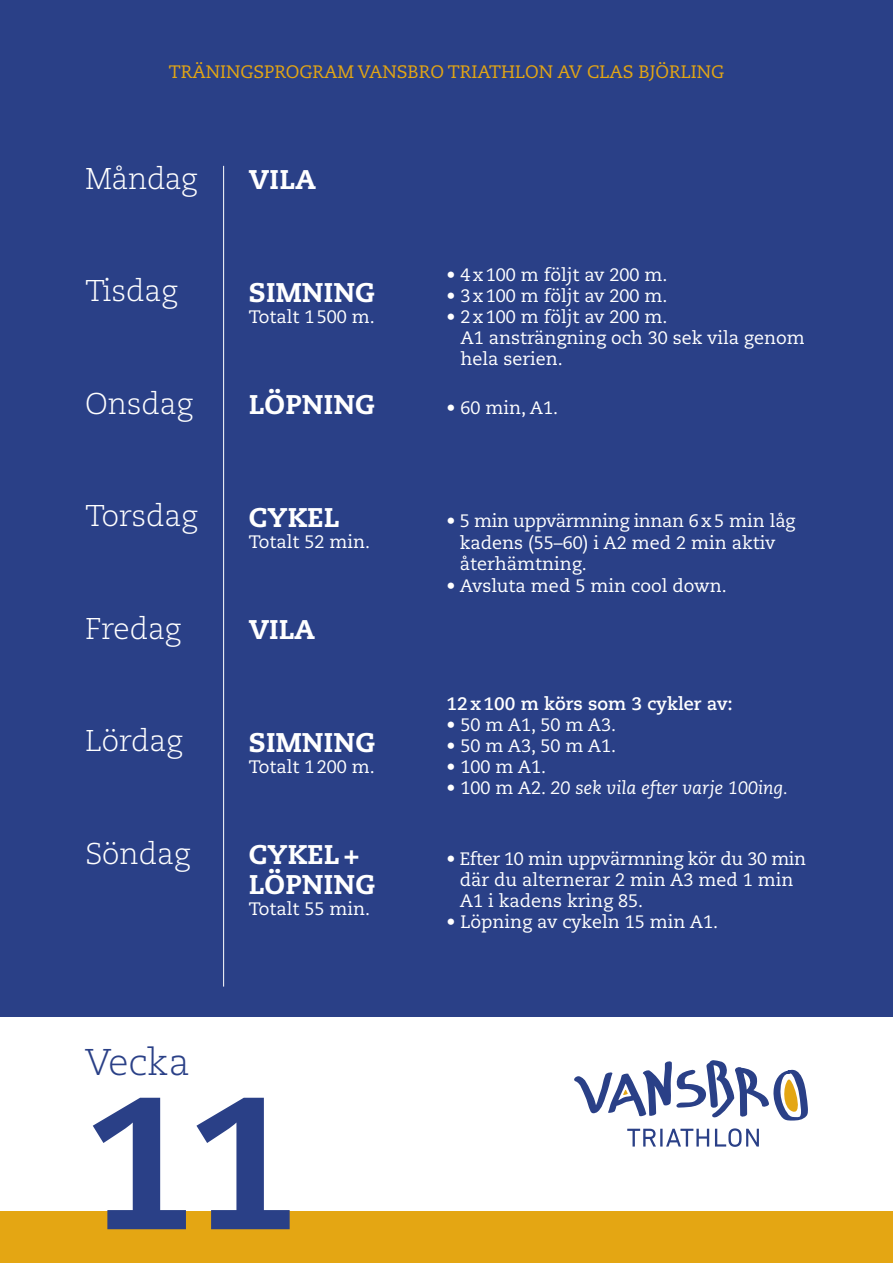
<style>
.page{position:relative;width:893px;height:1263px;background:#fff}
.page>*{position:absolute;margin:0;border:0;box-sizing:border-box;transform-origin:0 0}
.t1{font:800 187.8px "Caecilia LT Pro 85";color:#2a4087}
.t2{font:300 37.2px "Caecilia LT Pro 45";letter-spacing:-.005em;color:#2a4087}
.t3{font:300 30px "Caecilia LT Pro 45";color:#fff}
.t4{font:800 27px/30px "Caecilia LT Pro 85";letter-spacing:.01em;color:#fff}
.t5{font:18px/21px "Caecilia LT Pro 55 Roman";color:#fff}
.t6{font:18px "Caecilia LT Pro 55 Roman";color:#e4a613}
.t7{font:italic 18px "Caecilia LT Pro 56";color:#fff}
.t8{font:700 18px "Caecilia LT Pro 75";color:#fff}
.s1{font-family:"Caecilia LT Pro 55 Roman";font-style:normal}
</style>
<div class="page">
<svg style="left:627px;top:1129px;width:29px;height:17px"></svg>
<hr style="left:660px;top:1129px;width:3px;height:17px;background:#2a4087">
<svg style="left:666px;top:1129px;width:43px;height:17px"></svg>
<svg style="left:715px;top:1128px;width:44px;height:19px"></svg>
<svg style="left:574px;top:1060px;width:234px;height:61px"></svg>
<div style="left:0;top:0;width:893px;height:1016px;background:#2a4087"></div>
<div style="left:0;top:1212px;width:893px;height:51px;background:#e4a613"></div>
<hr style="left:223px;top:166px;width:1px;height:820px;background:#fff">
<p class="t6" style="left:169px;top:59px;width:557px">TRÄNINGSPROGRAM VANSBRO TRIATHLON AV CLAS BJÖRLING</p>
<h3 class="t3" style="left:85px;top:159px;width:114px">Måndag</h3>
<h3 class="t3" style="left:85px;top:272px;width:94px">Tisdag</h3>
<h3 class="t3" style="left:85px;top:384px;width:109px">Onsdag</h3>
<h3 class="t3" style="left:85px;top:497px;width:114px">Torsdag</h3>
<h3 class="t3" style="left:85px;top:609px;width:97px">Fredag</h3>
<h3 class="t3" style="left:85px;top:722px;width:99px">Lördag</h3>
<h3 class="t3" style="left:85px;top:834px;width:107px">Söndag</h3>
<h3 class="t4" style="left:249px;top:164px;width:69px">VILA</h3>
<h3 class="t4" style="left:249px;top:277px;width:127px">SIMNING</h3>
<p class="t5" style="left:249px;top:306px;width:128px">Totalt 1500 m.</p>
<h3 class="t4" style="left:249px;top:389px;width:127px">LÖPNING</h3>
<h3 class="t4" style="left:249px;top:502px;width:92px">CYKEL</h3>
<p class="t5" style="left:249px;top:531px;width:123px">Totalt 52 min.</p>
<h3 class="t4" style="left:249px;top:614px;width:68px">VILA</h3>
<h3 class="t4" style="left:249px;top:727px;width:128px">SIMNING</h3>
<p class="t5" style="left:249px;top:756px;width:128px">Totalt 1200 m.</p>
<h3 class="t4" style="left:249px;top:839px;width:128px">CYKEL+<br>LÖPNING</h3>
<p class="t5" style="left:249px;top:898px;width:123px">Totalt 55 min.</p>
<h2 class="t2" style="left:85px;top:1038px;width:106px">Vecka</h2>
<h1 class="t1" style="left:85px;top:1033px;width:216px">11</h1>
<p class="t5" style="left:446px;top:264px;width:223px">• 4x100 m följt av 200 m.</p>
<p class="t5" style="left:446px;top:285px;width:223px">• 3x100 m följt av 200 m.</p>
<p class="t5" style="left:460px;top:306px;width:346px;text-indent:-14px">• 2x100 m följt av 200 m.<br>A1 ansträngning och 30 sek vila genom hela serien.</p>
<p class="t5" style="left:446px;top:397px;width:113px">• 60 min, A1.</p>
<p class="t5" style="left:460px;top:510px;width:337px;line-height:21.6px;text-indent:-13px">• 5 min uppvärmning innan 6x5 min låg kadens (55–60) i A2 med 2 min aktiv återhämtning.</p>
<p class="t5" style="left:446px;top:575px;width:282px">• Avsluta med 5 min cool down.</p>
<p class="t8" style="left:446px;top:692px;width:288px">12x100 m körs som 3 cykler av:</p>
<p class="t5" style="left:446px;top:714px;width:171px">• 50 m A1, 50 m A3.</p>
<p class="t5" style="left:446px;top:735px;width:171px">• 50 m A3, 50 m A1.</p>
<p class="t5" style="left:446px;top:756px;width:101px">• 100 m A1.</p>
<p class="t7" style="left:446px;top:776px;width:343px"><span class="s1">• 100 m A2.</span> 20 sek vila efter varje 100ing.</p>
<p class="t5" style="left:460px;top:848px;width:348px;text-indent:-13px">• Efter 10 min uppvärmning kör du 30 min där du alternerar 2 min A3 med 1 min<br>A1 i kadens kring 85.</p>
<p class="t5" style="left:446px;top:911px;width:273px">• Löpning av cykeln 15 min A1.</p>
</div>
